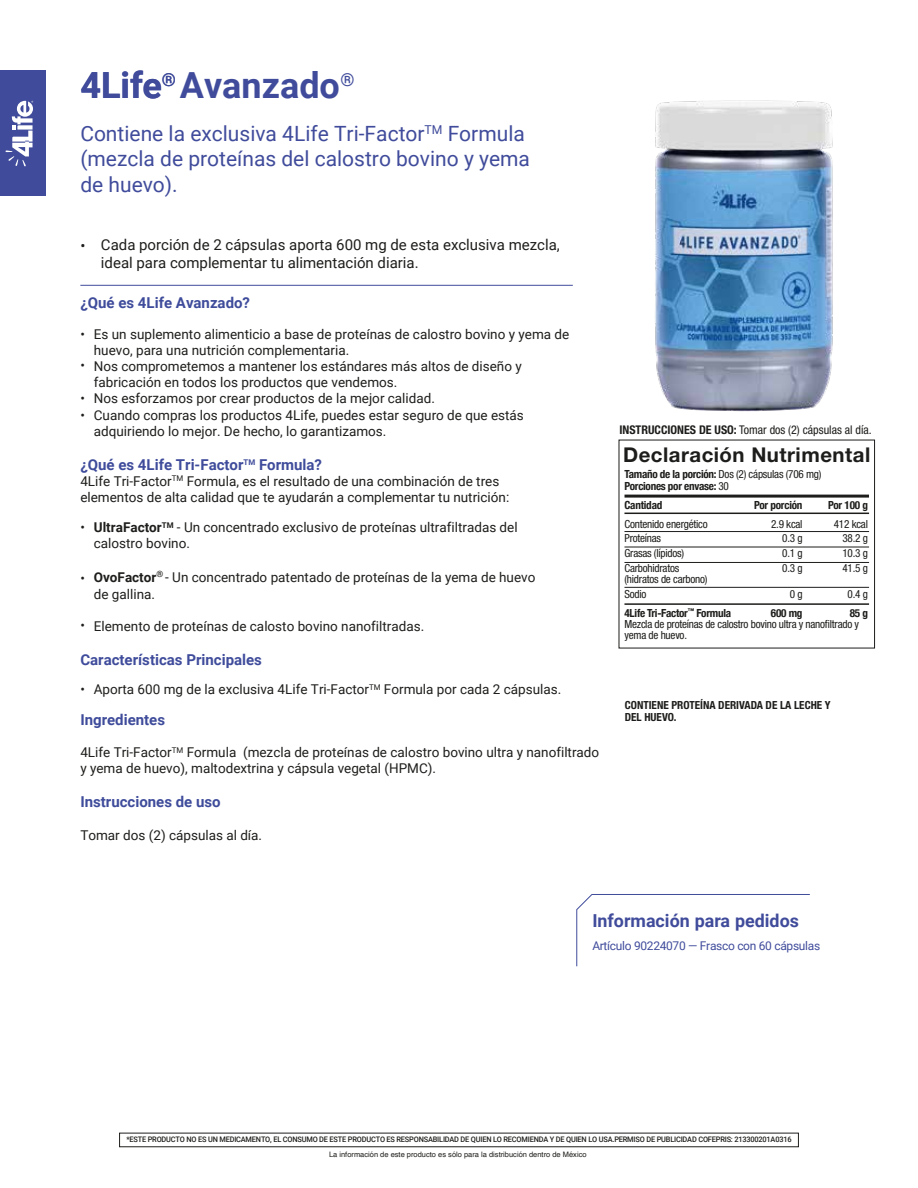
<style>
.page{position:relative;width:918px;height:1188px;background:#fff}
.page>*{position:absolute;margin:0;border:0;box-sizing:border-box;transform-origin:0 0}
.t1{font:700 36px "Roboto";color:#404c9b}
.t2{font:21px/25.2px "Roboto";color:#404c9b}
.t3{font:700 20.4px "Helvetica Neue LT Std";letter-spacing:.025em;color:#1d1d1b}
.t4{font:700 17.85px "Roboto";color:#404c9b}
.t5{font:700 15px "Roboto";color:#3f4c9b}
.t6{font:15px/18px "Roboto";color:#1e1e1c}
.t7{font:13.5px/16.2px "Roboto";color:#1e1e1c}
.t8{font:13.5px/16.2px "Roboto";color:#1d1d1b}
.t9{font:condensed 12px "Helvetica Neue LT Std";color:#1d1d1b}
.t10{font:12px "Roboto";letter-spacing:-.025em;color:#404c9b}
.t11{font:condensed 11.1px/14.9px "Helvetica Neue LT Std";letter-spacing:-.02em;color:#1d1d1b}
.t12{font:700 condensed 11.1px "Helvetica Neue";letter-spacing:-.02em;color:#1d1d1b}
.t13{font:700 condensed 11.1px/11.9px "Helvetica Neue LT Std";color:#1d1d1b}
.t14{font:500 7.65px "Roboto";letter-spacing:-.025em;color:#1e1e1c}
.t15{font:7.5px "Helvetica";color:#1e1e1c}
.s1{color:#1e1e1c}
.s2{font-weight:700}
.s3{font-family:"Helvetica Neue";font-weight:700}
.s4{font-family:"Helvetica Neue LT Std";font-weight:400}
</style>
<div class="page">
<hr style="left:80px;top:285px;width:493px;height:1px;background:#404c9b">
<svg style="left:576px;top:894px;width:234px;height:73px"></svg>
<div style="left:0;top:70px;width:46px;height:126px;background:#404c9b"></div>
<svg style="left:6px;top:101px;width:27px;height:65px"></svg>
<img style="left:655px;top:100px;width:178px;height:312px">
<hr style="left:625px;top:495px;width:244px;height:3px;background:#1d1d1b">
<hr style="left:624px;top:603px;width:245px;height:2px;background:#1d1d1b">
<hr style="left:624px;top:513px;width:245px;height:1px;background:#1d1d1b">
<hr style="left:624px;top:562px;width:245px;height:1px;background:#1d1d1b">
<hr style="left:624px;top:587px;width:245px;height:1px;background:#1d1d1b">
<hr style="left:624px;top:531px;width:245px;height:1px;background:#1d1d1b">
<hr style="left:624px;top:547px;width:245px;height:1px;background:#1d1d1b">
<h1 class="t1" style="left:80px;top:60px;width:276px">4Life<sup>®</sup> Avanzado <sup>®</sup></h1>
<h2 class="t2" style="left:80px;top:120px;width:451px">Contiene la exclusiva 4Life Tri-Factor<sup>TM</sup> Formula (mezcla de proteínas del calostro bovino y yema de huevo).</h2>
<p class="t6" style="left:80px;top:236px;width:7px">•</p>
<p class="t6" style="left:101px;top:235px;width:460px">Cada porción de 2 cápsulas aporta 600 mg de esta exclusiva mezcla, ideal para complementar tu alimentación diaria.</p>
<p class="t5" style="left:80px;top:293px;width:171px">¿Qué es 4Life Avanzado?</p>
<p class="t7" style="left:80px;top:325px;width:6px">•</p>
<p class="t7" style="left:80px;top:357px;width:6px">•</p>
<p class="t7" style="left:80px;top:389px;width:6px">• •</p>
<p class="t7" style="left:94px;top:325px;width:477px">Es un suplemento alimenticio a base de proteínas de calostro bovino y yema de huevo, para una nutrición complementaria.<br>Nos comprometemos a mantener los estándares más altos de diseño y fabricación en todos los productos que vendemos.<br>Nos esforzamos por crear productos de la mejor calidad.<br>Cuando compras los productos 4Life, puedes estar seguro de que estás adquiriendo lo mejor. De hecho, lo garantizamos.</p>
<p class="t5" style="left:80px;top:454px;width:243px">¿Qué es 4Life Tri-Factor<sup>TM</sup> Formula?</p>
<p class="t8" style="left:80px;top:472px;width:430px"><span class="s1">4Life Tri-Factor</span><sup>TM</sup> <span class="s1">Formula</span>, es el resultado de una combinación de tres elementos de alta calidad que te ayudarán a complementar tu nutrición:</p>
<p class="t7" style="left:80px;top:519px;width:6px">•</p>
<p class="t7" style="left:80px;top:570px;width:6px">•</p>
<p class="t7" style="left:80px;top:616px;width:6px">•</p>
<p class="t7" style="left:94px;top:519px;width:425px"><span class="s2">UltraFactor</span><sup>TM</sup> - Un concentrado exclusivo de proteínas ultrafiltradas del calostro bovino.</p>
<p class="t7" style="left:94px;top:569px;width:443px"><span class="s2">OvoFactor</span><sup>®</sup> - Un concentrado patentado de proteínas de la yema de huevo de gallina.</p>
<p class="t7" style="left:94px;top:618px;width:332px">Elemento de proteínas de calosto bovino nanofiltradas.</p>
<p class="t5" style="left:80px;top:649px;width:183px">Características Principales</p>
<p class="t7" style="left:80px;top:681px;width:482px">• Aporta 600 mg de la exclusiva 4Life Tri-Factor<sup>TM</sup> Formula por cada 2 cápsulas.</p>
<p class="t5" style="left:80px;top:709px;width:86px">Ingredientes</p>
<p class="t7" style="left:80px;top:744px;width:520px">4Life Tri-Factor<sup>TM</sup> Formula (mezcla de proteínas de calostro bovino ultra y nanofiltrado y yema de huevo), maltodextrina y cápsula vegetal (HPMC).</p>
<p class="t5" style="left:80px;top:792px;width:142px">Instrucciones de uso</p>
<p class="t7" style="left:80px;top:826px;width:183px">Tomar dos (2) cápsulas al día.</p>
<p class="t9" style="left:619px;top:423px;width:254px"><span class="s2">INSTRUCCIONES DE USO:</span> Tomar dos (2) cápsulas al día.</p>
<h3 class="t3" style="left:623px;top:442px;width:249px">Declaración Nutrimental</h3>
<p class="t11" style="left:625px;top:467px;width:199px"><span class="s3">Tamaño de la porción:</span> Dos (2) cápsulas (706 mg)</p>
<p class="t12" style="left:625px;top:477px;width:106px">Porciones por envase: <span class="s4">30</span></p>
<p class="t12" style="left:625px;top:496px;width:39px">Cantidad</p>
<p class="t12" style="left:754px;top:496px;width:50px">Por porción</p>
<p class="t12" style="left:828px;top:496px;width:41px">Por 100 g</p>
<p class="t11" style="left:625px;top:516px;width:85px">Contenido energético</p>
<p class="t11" style="left:771px;top:516px;width:33px">2.9 kcal</p>
<p class="t11" style="left:834px;top:516px;width:36px">412 kcal</p>
<p class="t11" style="left:625px;top:531px;width:38px">Proteínas</p>
<p class="t11" style="left:782px;top:531px;width:22px">0.3 g</p>
<p class="t11" style="left:843px;top:531px;width:27px">38.2 g</p>
<p class="t11" style="left:625px;top:546px;width:61px">Grasas (lípidos)</p>
<p class="t11" style="left:782px;top:546px;width:22px">0.1 g</p>
<p class="t11" style="left:843px;top:546px;width:27px">10.3 g</p>
<p class="t11" style="left:625px;top:561px;width:56px">Carbohidratos</p>
<p class="t11" style="left:782px;top:561px;width:22px">0.3 g</p>
<p class="t11" style="left:843px;top:561px;width:27px">41.5 g</p>
<p class="t11" style="left:625px;top:572px;width:85px">(hidratos de carbono)<br>Sodio</p>
<p class="t11" style="left:790px;top:587px;width:14px">0 g</p>
<p class="t11" style="left:848px;top:587px;width:22px">0.4 g</p>
<p class="t12" style="left:625px;top:604px;width:108px">4Life Tri-Factor<sup>™</sup> Formula</p>
<p class="t12" style="left:771px;top:604px;width:33px">600 mg</p>
<p class="t12" style="left:850px;top:604px;width:20px">85 g</p>
<p class="t11" style="left:625px;top:618px;width:236px;line-height:11.1px">Mezcla de proteínas de calostro bovino ultra y nanofiltrado y yema de huevo.</p>
<p class="t13" style="left:625px;top:699px;width:207px">CONTIENE PROTEÍNA DERIVADA DE LA LECHE Y<br>DEL HUEVO.</p>
<h3 class="t4" style="left:592px;top:908px;width:208px">Información para pedidos</h3>
<p class="t10" style="left:592px;top:937px;width:229px">Artículo 90224070 — Frasco con 60 cápsulas</p>
<p class="t14" style="left:126px;top:1134px;width:667px">*ESTE PRODUCTO NO ES UN MEDICAMENTO, EL CONSUMO DE ESTE PRODUCTO ES RESPONSABILIDAD DE QUIEN LO RECOMIENDA Y DE QUIEN LO USA.PERMISO DE PUBLICIDAD COFEPRIS: 213300201A0316</p>
<p class="t15" style="left:329px;top:1148px;width:259px">La información de este producto es sólo para la distribución dentro de México</p>
</div>
